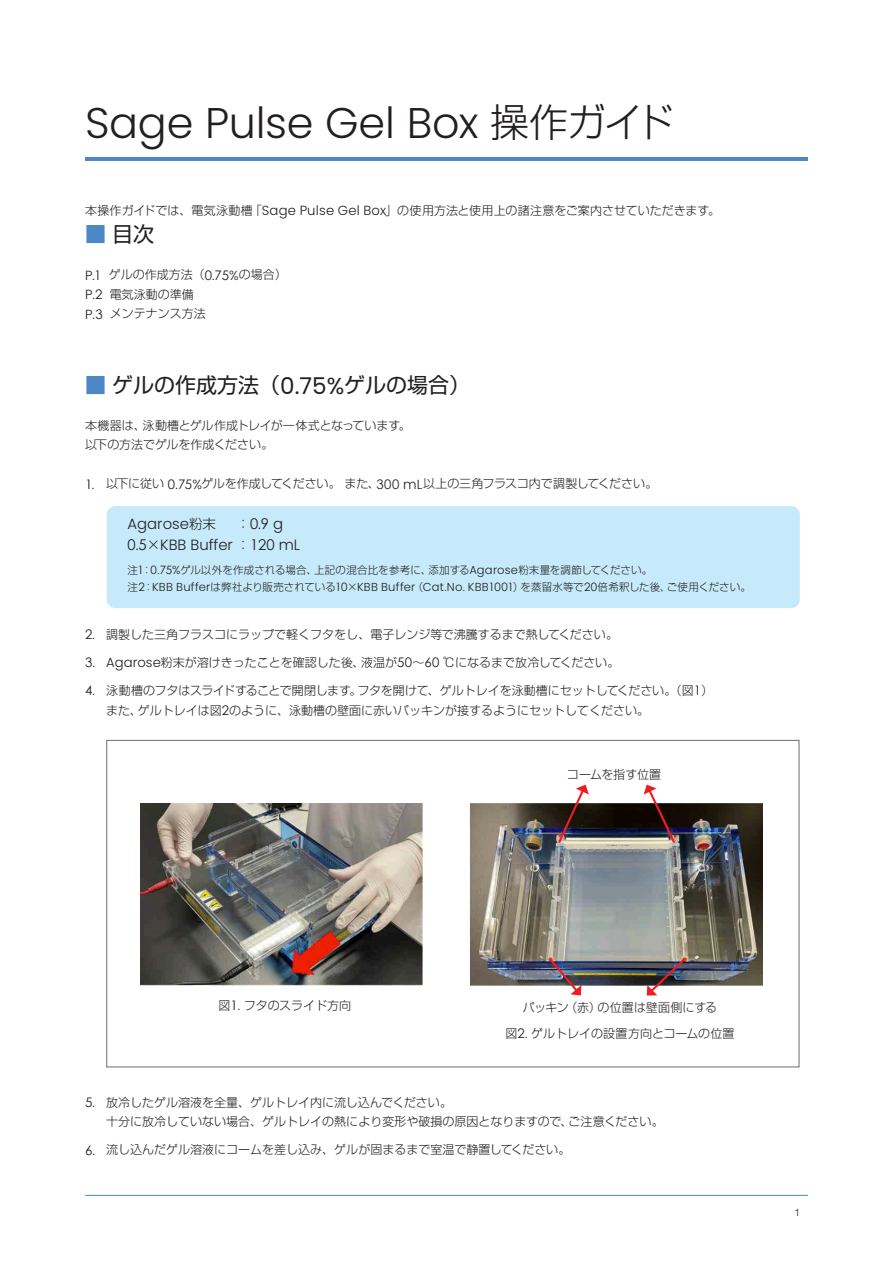
<style>
.page{position:relative;width:893px;height:1263px;background:#fff}
.page>*{position:absolute;margin:0;border:0;box-sizing:border-box;transform-origin:0 0}
.t1{font:300 42.9px "Poppins";letter-spacing:-.005em;color:#231f20}
.t2{font:21px "Shin Go Pro";color:#231f20}
.t3{font:300 14.85px "Poppins";color:#231f20}
.t4{font:14.85px "Century Gothic";color:#231f20}
.t5{font:13.2px "Century Gothic";color:#231f20}
.t6{font:300 13.2px "Poppins";color:#231f20}
.t7{font:300 12px "Shin Go Pro";color:#231f20}
.t8{font:300 12px "Shin Go Pro";letter-spacing:-.03em;color:#231f20}
.t9{font:300 11.55px "Poppins";letter-spacing:.025em;color:#231f20}
.t10{font:300 10.5px "Shin Go Pro";letter-spacing:.01em;color:#231f20}
.t11{font:300 10.35px "Helvetica Neue";color:#231f20}
.s1{font-family:"Shin Go Pro";font-size:39px}
.s2{font-family:"Poppins";font-size:13.2px}
.s3{color:#4d87c6}
.s4{font-family:"Century Gothic";font-weight:400;font-size:13.2px}
.s5{font-family:"Century Gothic";font-weight:400}
.s6{font-family:"Poppins";font-size:23.1px}
.s7{font-family:"Poppins";font-weight:300}
.s8{font-family:"Shin Go Pro";font-size:13.5px}
.s9{font-family:"Shin Go Pro";font-weight:300;font-size:13.5px}
.s10{font-family:"Century Gothic";font-weight:400;font-size:11.55px}
.s11{font-family:"Poppins";font-size:11.55px}
.s12{font-family:"Shin Go Pro";font-size:10.5px}
</style>
<div class="page">
<hr style="left:85px;top:1195px;width:723px;height:1px;background:#4d87c6">
<div style="left:107px;top:506px;width:693px;height:102px;background:#c6eafa;border-radius:9px"></div>
<img style="left:140px;top:804px;width:623px;height:182px">
<hr style="left:85px;top:157px;width:723px;height:4px;background:#4d87c6">
<svg style="left:556px;top:784px;width:33px;height:61px"></svg>
<svg style="left:547px;top:956px;width:34px;height:39px"></svg>
<img style="left:647px;top:956px;width:41px;height:39px">
<svg style="left:644px;top:784px;width:33px;height:61px"></svg>
<p class="t1" style="left:85px;top:98px;width:590px">Sage Pulse Gel Box <span class="s1">操作ガイド</span></p>
<p class="t7" style="left:250px;top:200px;width:472px">「<span class="s2">Sage Pulse Gel Box</span>」の使用方法と使用上の諸注意をご案内させていただきます。</p>
<p class="t7" style="left:85px;top:200px;width:169px">本操作ガイドでは、電気泳動槽</p>
<p class="t2" style="left:85px;top:217px;width:71px"><span class="s3">■</span> 目次</p>
<p class="t7" style="left:109px;top:265px;width:179px">ゲルの作成方法（<span class="s4">0</span><span class="s2">.</span><span class="s4">75</span><span class="s2">%</span>の場合(</p>
<p class="t6" style="left:85px;top:267px;width:18px">P.<span class="s5">1</span></p>
<p class="t6" style="left:85px;top:287px;width:19px">P.<span class="s5">2</span></p>
<p class="t6" style="left:85px;top:306px;width:19px">P.<span class="s5">3</span></p>
<p class="t7" style="left:110px;top:284px;width:86px">電気泳動の準備</p>
<p class="t7" style="left:110px;top:304px;width:97px">メンテナンス方法</p>
<p class="t2" style="left:85px;top:367px;width:387px"><span class="s3">■</span> ゲルの作成方法（<span class="s6">0.75%</span>ゲルの場合(</p>
<p class="t7" style="left:143px;top:415px;width:270px">泳動槽とゲル作成トレイが一体式となっています。</p>
<p class="t7" style="left:85px;top:415px;width:62px">本機器は、</p>
<p class="t7" style="left:85px;top:435px;width:190px">以下の方法でゲルを作成ください。</p>
<p class="t5" style="left:85px;top:476px;width:11px">1<span class="s7">.</span></p>
<p class="t7" style="left:106px;top:474px;width:275px">以下に従い <span class="s4">0</span><span class="s2">.</span><span class="s4">75</span><span class="s2">%</span>ゲルを作成してください。また、</p>
<p class="t7" style="left:376px;top:474px;width:282px"><span class="s4">300</span> <span class="s2">mL</span>以上の三角フラスコ内で調製してください。</p>
<p class="t3" style="left:128px;top:515px;width:90px">Agarose<span class="s8">粉末</span></p>
<p class="t3" style="left:128px;top:536px;width:174px"><span class="s5">0</span>.<span class="s5">5</span><span class="s8">×</span>KBB Buffer <span class="s8">：</span><span class="s5">120</span> mL</p>
<p class="t4" style="left:237px;top:515px;width:48px"><span class="s9">：</span>0<span class="s7">.</span>9 <span class="s7">g</span></p>
<p class="t10" style="left:128px;top:561px;width:191px">注<span class="s10">1</span>：<span class="s10">0</span><span class="s11">.</span><span class="s10">75</span><span class="s11">%</span>ゲル以外を作成される場合、</p>
<p class="t10" style="left:428px;top:561px;width:226px">添加する<span class="s11">Agarose</span>粉末量を調節してください。</p>
<p class="t10" style="left:314px;top:561px;width:119px">上記の混合比を参考に、</p>
<p class="t5" style="left:85px;top:627px;width:11px">2<span class="s7">.</span></p>
<p class="t9" style="left:413px;top:581px;width:112px"><span class="s12">（</span>Cat.No. KBB<span class="s5">1001</span><span class="s12">）</span></p>
<p class="t10" style="left:520px;top:578px;width:151px">を蒸留水等で<span class="s10">20</span>倍希釈した後、</p>
<p class="t10" style="left:667px;top:578px;width:86px">ご使用ください。</p>
<p class="t9" style="left:128px;top:581px;width:289px"><span class="s12">注</span><span class="s5">2</span><span class="s12">：</span>KBB Buffer<span class="s12">は弊社より販売されている</span><span class="s5">10</span><span class="s12">×</span>KBB Buffer</p>
<p class="t7" style="left:106px;top:625px;width:513px">調製した三角フラスコにラップで軽くフタをし、電子レンジ等で沸騰するまで熱してください。</p>
<p class="t5" style="left:85px;top:655px;width:11px">3<span class="s7">.</span></p>
<p class="t7" style="left:361px;top:653px;width:260px">液温が<span class="s4">50</span>～<span class="s4">60</span> ℃になるまで放冷してください。</p>
<p class="t7" style="left:106px;top:653px;width:260px"><span class="s2">Agarose</span>粉末が溶けきったことを確認した後、</p>
<p class="t5" style="left:85px;top:683px;width:11px">4<span class="s7">.</span></p>
<p class="t7" style="left:357px;top:681px;width:357px">フタを開けて、ゲルトレイを泳動槽にセットしてください。（図 (<span class="s4">1</span></p>
<p class="t8" style="left:106px;top:681px;width:257px">泳動槽のフタはスライドすることで開閉します。</p>
<p class="t7" style="left:138px;top:700px;width:513px">ゲルトレイは図<span class="s4">2</span>のように、泳動槽の壁面に赤いパッキンが接するようにセットしてください。</p>
<p class="t7" style="left:106px;top:700px;width:37px">また、</p>
<p class="t7" style="left:567px;top:764px;width:96px">コームを指す位置</p>
<p class="t7" style="left:219px;top:996px;width:134px">図<span class="s4">1</span><span class="s2">.</span> フタのスライド方向</p>
<p class="t7" style="left:565px;top:998px;width:37px">（赤）</p>
<p class="t7" style="left:523px;top:998px;width:47px">パッキン</p>
<p class="t7" style="left:505px;top:1023px;width:231px">図<span class="s4">2</span><span class="s2">.</span> ゲルトレイの設置方向とコームの位置</p>
<p class="t7" style="left:597px;top:998px;width:121px">の位置は壁面側にする</p>
<p class="t5" style="left:85px;top:1094px;width:11px">5<span class="s7">.</span></p>
<p class="t5" style="left:85px;top:1142px;width:11px">6<span class="s7">.</span></p>
<p class="t7" style="left:106px;top:1092px;width:347px">放冷したゲル溶液を全量、ゲルトレイ内に流し込んでください。</p>
<p class="t7" style="left:106px;top:1112px;width:468px">十分に放冷していない場合、ゲルトレイの熱により変形や破損の原因となりますので、</p>
<p class="t7" style="left:106px;top:1140px;width:466px">流し込んだゲル溶液にコームを差し込み、ゲルが固まるまで室温で静置してください。</p>
<p class="t7" style="left:568px;top:1112px;width:97px">ご注意ください。</p>
<p class="t11" style="left:794px;top:1203px;width:7px">1</p>
</div>
